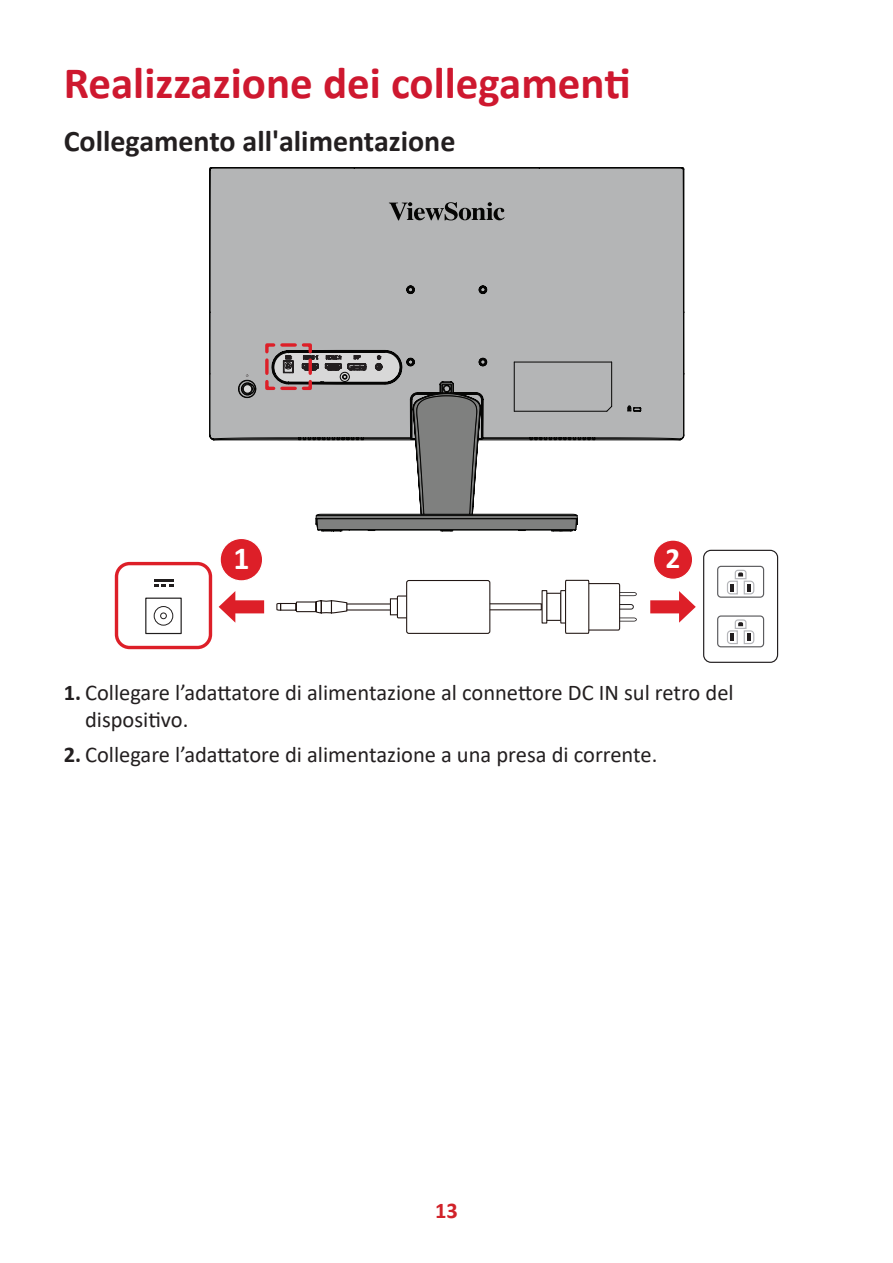
<style>
.page{position:relative;width:893px;height:1263px;background:#fff}
.page>*{position:absolute;margin:0;border:0;box-sizing:border-box;transform-origin:0 0}
.t1{font:700 45px "Calibri";color:#ce182f}
.t2{font:700 31.65px "Calibri";color:#fff}
.t3{font:700 30px "Calibri";color:#231f20}
.t4{font:700 29.25px "Calibri";color:#fff}
.t5{font:22.5px/27px "Calibri";color:#231f20}
.t6{font:700 22.5px "Calibri";color:#d1232a}
.s1{font-weight:700}
</style>
<div class="page">
<svg style="left:489px;top:579px;width:148px;height:55px"></svg>
<div style="left:397px;top:595px;width:38px;height:23px;border:1px solid #211613"></div>
<div style="left:407px;top:580px;width:83px;height:53px;background:#fff;border-radius:2px"></div>
<div style="left:406px;top:580px;width:84px;height:54px;border:1px solid #211613;border-radius:2px"></div>
<svg style="left:276px;top:598px;width:122px;height:18px"></svg>
<svg style="left:650px;top:591px;width:46px;height:32px"></svg>
<div style="left:653px;top:540px;width:40px;height:39px;background:#dd1f28;border-radius:50%"></div>
<div style="left:653px;top:539px;width:40px;height:41px;border:1px solid #fff;border-radius:50%"></div>
<div style="left:703px;top:550px;width:75px;height:113px;border:1px solid #231f20;border-radius:7px"></div>
<div style="left:717px;top:566px;width:47px;height:32px;border:1px solid #5c5c5f;border-radius:3px"></div>
<svg style="left:727px;top:569px;width:28px;height:26px"></svg>
<div style="left:717px;top:615px;width:47px;height:32px;border:1px solid #5c5c5f;border-radius:3px"></div>
<svg style="left:727px;top:619px;width:28px;height:26px"></svg>
<div style="left:115px;top:562px;width:97px;height:87px;border:3px solid #dd1f28;border-radius:13px"></div>
<svg style="left:218px;top:591px;width:47px;height:32px"></svg>
<div style="left:220px;top:538px;width:43px;height:43px;background:#dd1f28;border-radius:50%"></div>
<div style="left:220px;top:538px;width:43px;height:43px;border:1px solid #fff;border-radius:50%"></div>
<hr style="left:154px;top:579px;width:20px;height:2px;background:#211e1e">
<svg style="left:154px;top:584px;width:20px;height:3px"></svg>
<svg style="left:154px;top:606px;width:19px;height:20px"></svg>
<div style="left:145px;top:598px;width:37px;height:36px;border:1px solid #211e1e"></div>
<div style="left:209px;top:167px;width:475px;height:365px;background:#b4b5b6"></div>
<svg style="left:389px;top:202px;width:116px;height:18px"></svg>
<svg style="left:213px;top:342px;width:467px;height:189px"></svg>
<h1 class="t1" style="left:64px;top:51px;width:568px">Realizzazione dei collegamenti</h1>
<h3 class="t3" style="left:64px;top:120px;width:393px">Collegamento all'alimentazione</h3>
<h2 class="t2" style="left:233px;top:536px;width:18px">1</h2>
<h3 class="t4" style="left:666px;top:538px;width:16px">2</h3>
<p class="t5" style="left:85px;top:678px;width:650px;text-indent:-21px"><span class="s1">1.</span> Collegare l’adattatore di alimentazione al connettore DC IN sul retro del dispositivo.</p>
<p class="t5" style="left:64px;top:741px;width:595px"><span class="s1">2.</span> Collegare l’adattatore di alimentazione a una presa di corrente.</p>
<p class="t6" style="left:435px;top:1194px;width:24px">13</p>
</div>
